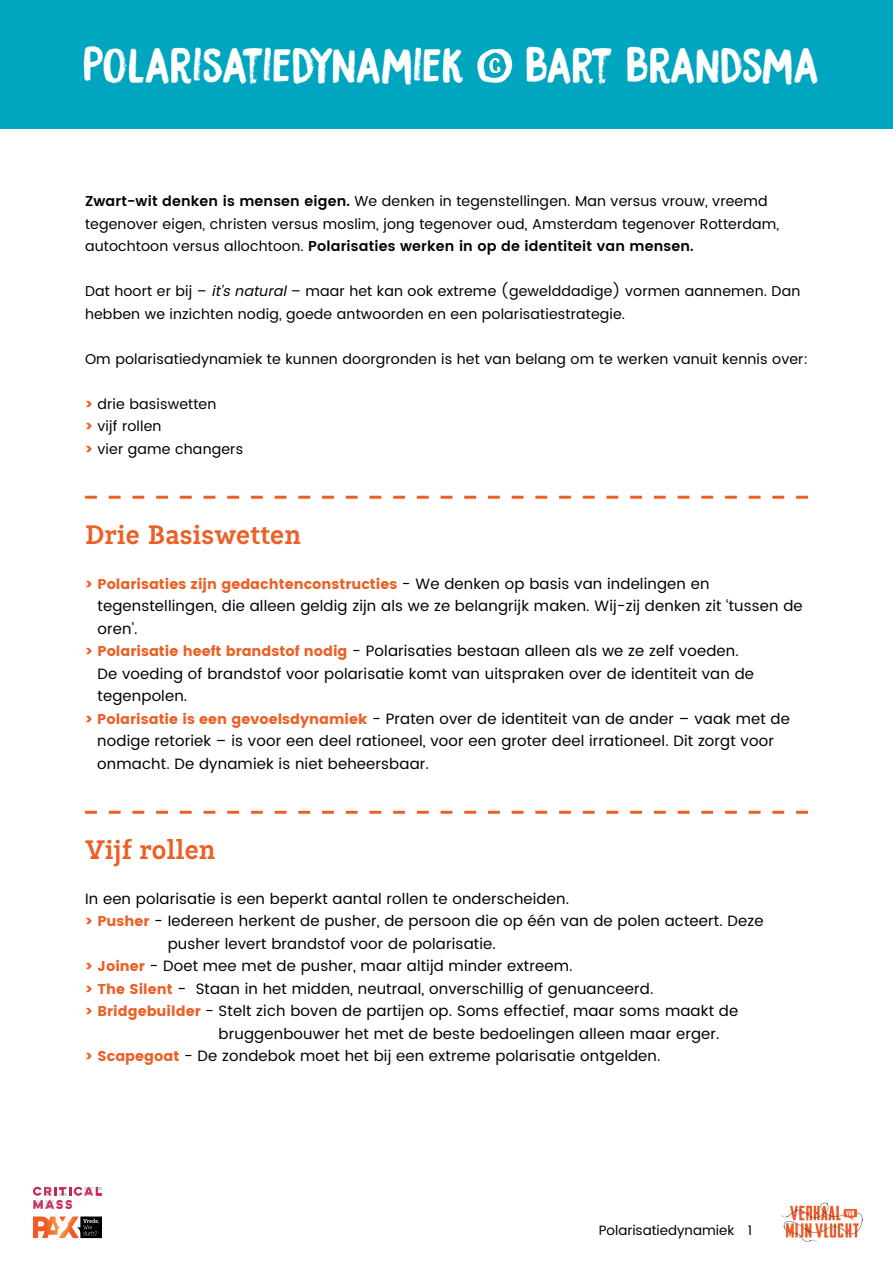
<style>
.page{position:relative;width:893px;height:1263px;background:#fff}
.page>*{position:absolute;margin:0;border:0;box-sizing:border-box;transform-origin:0 0}
.t1{font:43.65px "DK Bocadillo";color:#fff}
.t2{font:700 27px "Lean OFY";letter-spacing:.01em;color:#eb6025}
.t3{font:15px "Poppins";letter-spacing:.01em;color:#000}
.t4{font:14.25px/22.5px "Poppins";letter-spacing:.01em;color:#000}
.t5{font:14.25px "Poppins";color:#eb6025}
.t6{font:13.5px "Poppins";color:#000}
.s1{font-weight:600}
.s2{font-style:italic}
.s3{color:#eb6025}
.s4{font-size:15px;color:#000}
.s5{font-size:14.25px;color:#eb6025}
</style>
<div class="page">
<img style="left:781px;top:1202px;width:82px;height:40px">
<svg style="left:33px;top:1187px;width:69px;height:22px"></svg>
<svg style="left:33px;top:1216px;width:69px;height:22px"></svg>
<div style="left:0;top:0;width:893px;height:129px;background:#00a6c0"></div>
<svg style="left:477px;top:49px;width:35px;height:34px"></svg>
<svg style="left:85px;top:496px;width:723px;height:3px"></svg>
<svg style="left:85px;top:811px;width:723px;height:3px"></svg>
<h1 class="t1" style="left:83px;top:37px;width:383px">POLARISATIEDYNAMIEK</h1>
<h1 class="t1" style="left:525px;top:37px;width:295px">BART BRANDSMA</h1>
<p class="t4" style="left:85px;top:190px;width:696px"><span class="s1">Zwart-wit denken is mensen eigen.</span> We denken in tegenstellingen. Man versus vrouw, vreemd tegenover eigen, christen versus moslim, jong tegenover oud, Amsterdam tegenover Rotterdam, autochtoon versus allochtoon. <span class="s1">Polarisaties werken in op de identiteit van mensen.</span></p>
<p class="t4" style="left:85px;top:280px;width:717px">Dat hoort er bij – <span class="s2">it’s natural</span>– maar het kan ook extreme (gewelddadige) vormen aannemen. Dan hebben we inzichten nodig, goede antwoorden en een polarisatiestrategie.</p>
<p class="t4" style="left:85px;top:348px;width:724px">Om polarisatiedynamiek te kunnen doorgronden is het van belang om te werken vanuit kennis over:</p>
<p class="t4" style="left:85px;top:393px;width:160px"><span class="s3">&gt;</span> drie basiswetten<br><span class="s3">&gt;</span> vijf rollen<br><span class="s3">&gt;</span> vier game changers</p>
<h2 class="t2" style="left:85px;top:518px;width:217px">Drie Basiswetten</h2>
<p class="t5" style="left:85px;top:575px;width:626px">&gt; Polarisaties zijn gedachtenconstructies <span class="s4">- We denken op basis van indelingen en</span></p>
<p class="t3" style="left:98px;top:595px;width:707px">tegenstellingen, die alleen geldig zijn als we ze belangrijk maken. Wij-zij denken zit ‘tussen de</p>
<p class="t3" style="left:98px;top:618px;width:42px">oren’.</p>
<p class="t3" style="left:85px;top:640px;width:655px"><span class="s5">&gt; Polarisatie heeft brandstof nodig</span> - Polarisaties bestaan alleen als we ze zelf voeden.</p>
<p class="t3" style="left:98px;top:663px;width:658px">De voeding of brandstof voor polarisatie komt van uitspraken over de identiteit van de</p>
<p class="t3" style="left:98px;top:685px;width:91px">tegenpolen.</p>
<p class="t3" style="left:85px;top:708px;width:706px"><span class="s5">&gt; Polarisatie is een gevoelsdynamiek</span> - Praten over de identiteit van de ander – vaak met de</p>
<p class="t3" style="left:97px;top:730px;width:678px">nodige retoriek – is voor een deel rationeel, voor een groter deel irrationeel. Dit zorgt voor</p>
<p class="t3" style="left:97px;top:753px;width:333px">onmacht. De dynamiek is niet beheersbaar.</p>
<h2 class="t2" style="left:85px;top:833px;width:132px">Vijf rollen</h2>
<p class="t3" style="left:85px;top:888px;width:486px">In een polarisatie is een beperkt aantal rollen te onderscheiden.</p>
<p class="t3" style="left:85px;top:910px;width:680px"><span class="s5">&gt; Pusher</span> - Iedereen herkent de pusher, de persoon die op één van de polen acteert. Deze</p>
<p class="t3" style="left:168px;top:933px;width:330px">pusher levert brandstof voor de polarisatie.</p>
<p class="t3" style="left:85px;top:955px;width:489px"><span class="s5">&gt; Joiner</span> - Doet mee met de pusher, maar altijd minder extreem.</p>
<p class="t3" style="left:85px;top:978px;width:570px"><span class="s5">&gt; The Silent</span> - Staan in het midden, neutraal, onverschillig of genuanceerd.</p>
<p class="t3" style="left:85px;top:1000px;width:655px"><span class="s5">&gt; Bridgebuilder</span> - Stelt zich boven de partijen op. Soms effectief, maar soms maakt de</p>
<p class="t3" style="left:219px;top:1023px;width:502px">bruggenbouwer het met de beste bedoelingen alleen maar erger.</p>
<p class="t3" style="left:85px;top:1045px;width:577px"><span class="s5">&gt; Scapegoat</span> - De zondebok moet het bij een extreme polarisatie ontgelden.</p>
<p class="t6" style="left:599px;top:1220px;width:155px">Polarisatiedynamiek 1</p>
</div>
